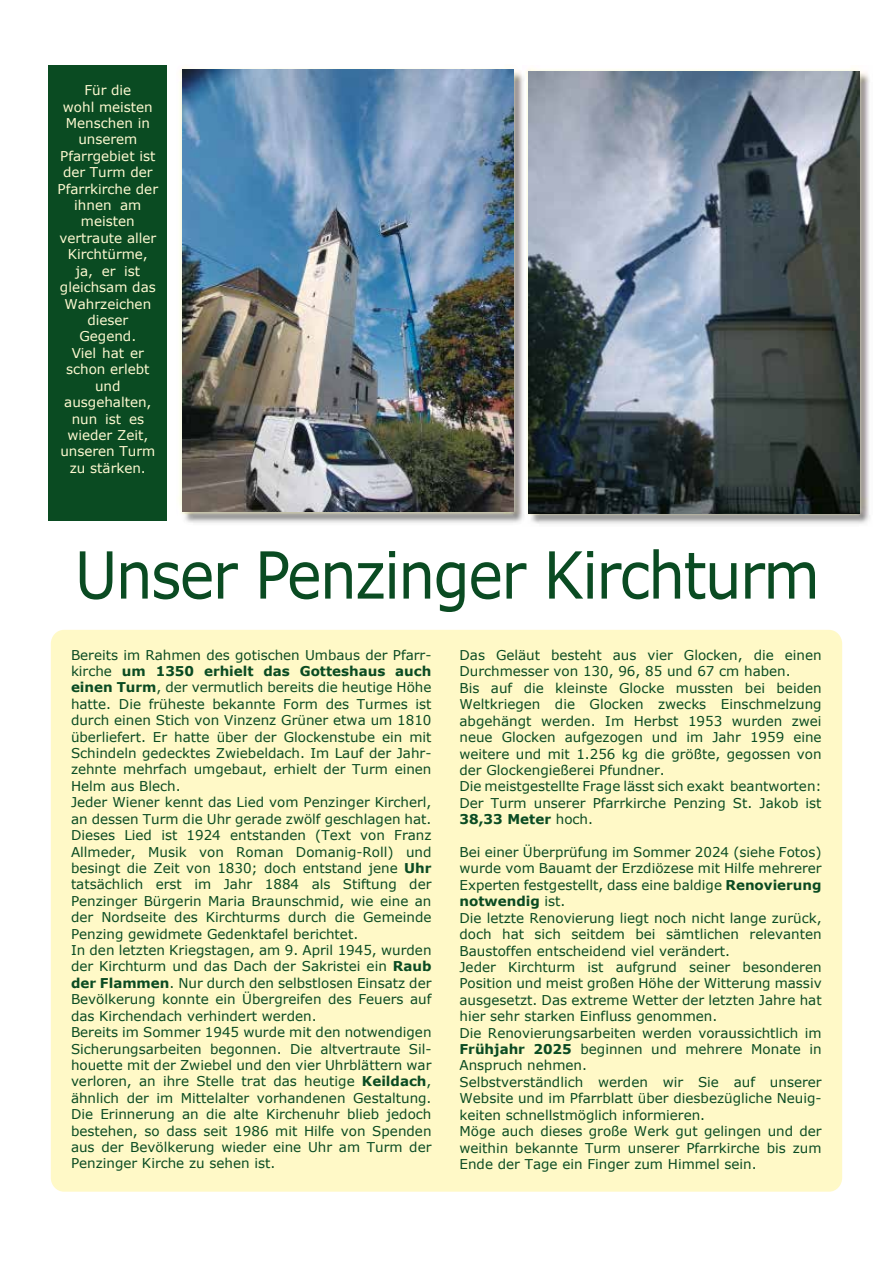
<style>
.page{position:relative;width:893px;height:1263px;background:#fff}
.page>*{position:absolute;margin:0;border:0;box-sizing:border-box;transform-origin:0 0}
.t1{font:64.95px "Verdana";letter-spacing:-.03em;color:#0a4b22;scale:.9 1}
.t2{font:13.5px/16.4px "Verdana";color:#0a4b22}
.t3{font:13.5px/16.4px "Verdana";color:#fef9d1;text-align:center}
.s1{font-weight:700}
</style>
<div class="page">
<div style="left:51px;top:630px;width:791px;height:562px;background:#fff9c7;border-radius:14px"></div>
<div style="left:48px;top:65px;width:119px;height:456px;background:#0a4b22"></div>
<img style="left:527px;top:68px;width:343px;height:456px">
<img style="left:528px;top:72px;width:331px;height:441px">
<img style="left:178px;top:67px;width:349px;height:456px">
<img style="left:182px;top:70px;width:331px;height:442px">
<p class="t3" style="left:58px;top:82px;width:102px">Für die<br>wohl meisten<br>Menschen in unserem<br>Pfarrgebiet ist der Turm der<br>Pfarrkirche der ihnen am meisten vertraute aller<br>Kirchtürme, ja, er ist gleichsam das<br>Wahrzeichen dieser<br>Gegend.<br>Viel hat er schon erlebt und ausgehalten, nun ist es wieder Zeit, unseren Turm zu stärken.</p>
<h1 class="t1" style="left:75px;top:530px;width:830px">Unser Penzinger Kirchturm</h1>
<p class="t2" style="left:459px;top:647px;width:364px">Das Geläut besteht aus vier Glocken, die einen Durchmesser von 130, 96, 85 und 67 cm haben.<br>Bis auf die kleinste Glocke mussten bei beiden Weltkriegen die Glocken zwecks Einschmelzung abgehängt werden. Im Herbst 1953 wurden zwei neue Glocken aufgezogen und im Jahr 1959 eine weitere und mit 1.256 kg die größte, gegossen von der Glockengießerei Pfundner.<br>Die meistgestellte Frage lässt sich exakt beantworten:<br>Der Turm unserer Pfarrkirche Penzing St. Jakob ist <span class="s1">38,33 Meter</span> hoch.</p>
<p class="t2" style="left:459px;top:844px;width:364px">Bei einer Überprüfung im Sommer 2024 (siehe Fotos) wurde vom Bauamt der Erzdiözese mit Hilfe mehrerer Experten festgestellt, dass eine baldige <span class="s1">Renovierung notwendig</span> ist.<br>Die letzte Renovierung liegt noch nicht lange zurück, doch hat sich seitdem bei sämtlichen relevanten Baustoffen entscheidend viel verändert.<br>Jeder Kirchturm ist aufgrund seiner besonderen Position und meist großen Höhe der Witterung massiv ausgesetzt. Das extreme Wetter der letzten Jahre hat hier sehr starken Einfluss genommen.<br>Die Renovierungsarbeiten werden voraussichtlich im <span class="s1">Frühjahr 2025</span> beginnen und mehrere Monate in Anspruch nehmen.<br>Selbstverständlich werden wir Sie auf unserer Website und im Pfarrblatt über diesbezügliche Neuig&shy;keiten schnellstmöglich informieren.<br>Möge auch dieses große Werk gut gelingen und der weithin bekannte Turm unserer Pfarrkirche bis zum Ende der Tage ein Finger zum Himmel sein.</p>
<p class="t2" style="left:71px;top:646px;width:362px">Bereits im Rahmen des gotischen Umbaus der Pfarr&shy;kirche <span class="s1">um 1350 erhielt das Gotteshaus auch einen Turm</span>, der vermutlich bereits die heutige Höhe hatte. Die früheste bekannte Form des Turmes ist durch einen Stich von Vinzenz Grüner etwa um 1810 überliefert. Er hatte über der Glockenstube ein mit Schindeln gedecktes Zwiebeldach. Im Lauf der Jahr&shy;zehnte mehrfach umgebaut, erhielt der Turm einen Helm aus Blech.<br>Jeder Wiener kennt das Lied vom Penzinger Kircherl, an dessen Turm die Uhr gerade zwölf geschlagen hat.<br>Dieses Lied ist 1924 entstanden (Text von Franz Allmeder, Musik von Roman Domanig-Roll) und besingt die Zeit von 1830; doch entstand jene <span class="s1">Uhr </span>tatsächlich erst im Jahr 1884 als Stiftung der Penzinger Bürgerin Maria Braunschmid, wie eine an der Nordseite des Kirchturms durch die Gemeinde Penzing gewidmete Gedenktafel berichtet.<br>In den letzten Kriegstagen, am 9. April 1945, wurden der Kirchturm und das Dach der Sakristei ein <span class="s1">Raub der Flammen</span>. Nur durch den selbstlosen Einsatz der Bevölkerung konnte ein Übergreifen des Feuers auf das Kirchendach verhindert werden.<br>Bereits im Sommer 1945 wurde mit den notwendigen Sicherungsarbeiten begonnen. Die altvertraute Sil&shy;houette mit der Zwiebel und den vier Uhrblättern war verloren, an ihre Stelle trat das heutige <span class="s1">Keildach</span>, ähnlich der im Mittelalter vorhandenen Gestaltung.<br>Die Erinnerung an die alte Kirchenuhr blieb jedoch bestehen, so dass seit 1986 mit Hilfe von Spenden aus der Bevölkerung wieder eine Uhr am Turm der Penzinger Kirche zu sehen ist.</p>
</div>
